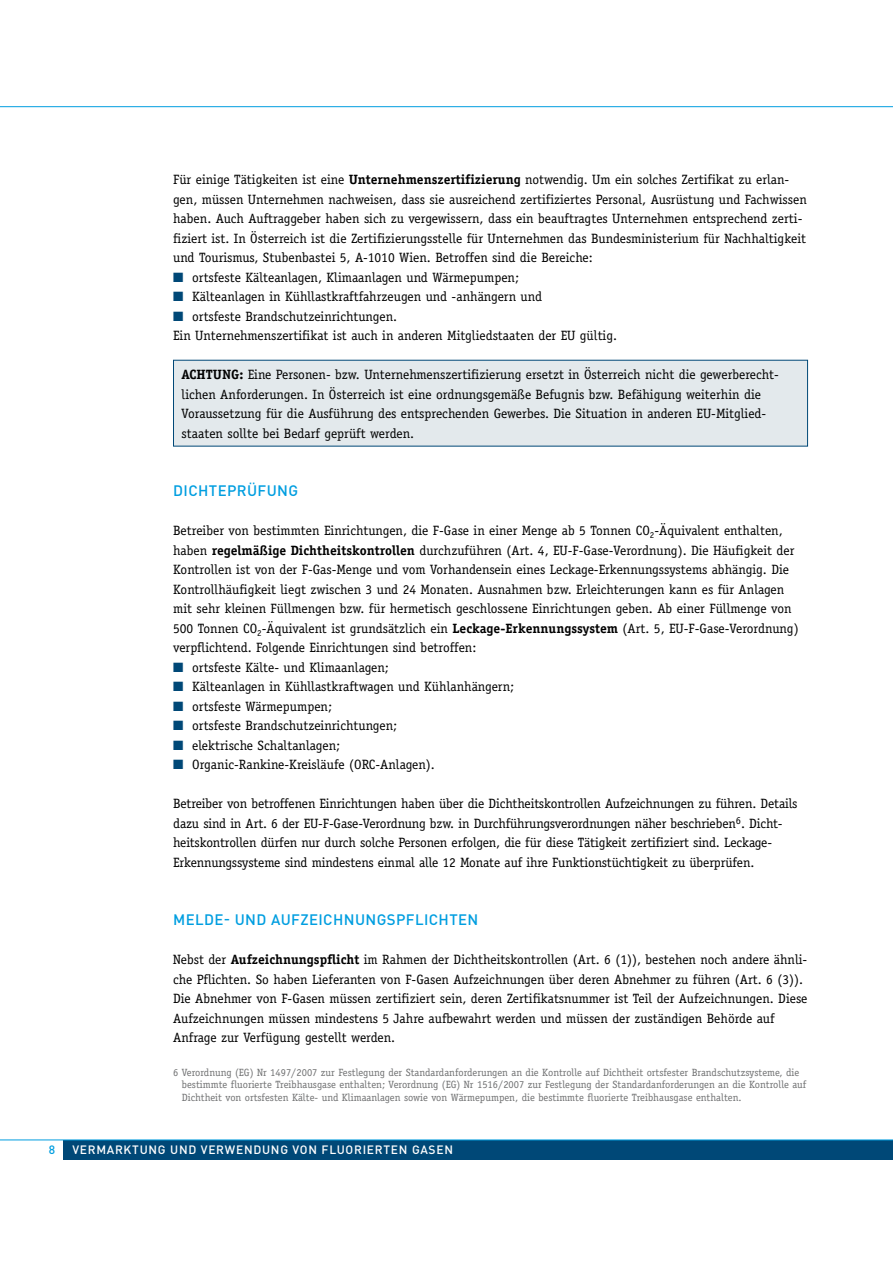
<style>
.page{position:relative;width:893px;height:1263px;background:#fff}
.page>*{position:absolute;margin:0;border:0;box-sizing:border-box;transform-origin:0 0}
.t1{font:500 15px "DIN Pro";letter-spacing:.025em;color:#009ee0}
.t2{font:13.5px/19.5px "Officina Serif";color:#000}
.t3{font:500 12px "DIN Pro";letter-spacing:.06em;color:#fff}
.t4{font:500 12px "DIN Pro";color:#009ee0}
.t5{font:10.5px/12.6px "Officina Serif";color:#707172}
.s1{font-weight:700}
.s2{color:#004877}
</style>
<div class="page">
<div style="left:173px;top:360px;width:635px;height:86px;background:#e3e9ec"></div>
<div style="left:64px;top:1140px;width:829px;height:20px;background:#004877"></div>
<hr style="left:0;top:1139px;width:893px;height:1px;background:#009ee0">
<hr style="left:0;top:106px;width:893px;height:1px;background:#009ee0">
<p class="t2" style="left:173px;top:170px;width:635px">Für einige Tätigkeiten ist eine <span class="s1">Unternehmenszertifizierung</span> notwendig. Um ein solches Zertifikat zu erlan&shy;gen, müssen Unternehmen nachweisen, dass sie ausreichend zertifiziertes Personal, Ausrüstung und Fachwissen haben. Auch Auftraggeber haben sich zu vergewissern, dass ein beauftragtes Unternehmen entsprechend zerti&shy;fiziert ist. In Österreich ist die Zertifizierungsstelle für Unternehmen das Bundesministerium für Nachhaltigkeit und Tourismus, Stubenbastei 5, A-1010 Wien. Betroffen sind die Bereiche:</p>
<p class="t2" style="left:173px;top:267px;width:347px"><span class="s2">■</span> ortsfeste Kälteanlagen, Klimaanlagen und Wärmepumpen;</p>
<p class="t2" style="left:173px;top:287px;width:370px"><span class="s2">■</span> Kälteanlagen in Kühllastkraftfahrzeugen und -anhängern und</p>
<p class="t2" style="left:173px;top:306px;width:445px"><span class="s2">■</span> ortsfeste Brandschutzeinrichtungen.<br>Ein Unternehmenszertifikat ist auch in anderen Mitgliedstaaten der EU gültig.</p>
<p class="t2" style="left:182px;top:365px;width:597px"><span class="s1">ACHTUNG:</span> Eine Personen- bzw. Unternehmenszertifizierung ersetzt in Österreich nicht die gewerberecht&shy;lichen Anforderungen. In Österreich ist eine ordnungsgemäße Befugnis bzw. Befähigung weiterhin die Voraussetzung für die Ausführung des entsprechenden Gewerbes. Die Situation in anderen EU-Mitglied&shy;staaten sollte bei Bedarf geprüft werden.</p>
<p class="t1" style="left:173px;top:481px;width:126px">DICHTEPRÜFUNG</p>
<p class="t2" style="left:173px;top:521px;width:627px">Betreiber von bestimmten Einrichtungen, die F-Gase in einer Menge ab 5 Tonnen CO<sub>2</sub>-Äquivalent enthalten, haben <span class="s1">regelmäßige Dichtheitskontrollen</span> durchzuführen (Art. 4, EU-F-Gase-Verordnung). Die Häufigkeit der Kontrollen ist von der F-Gas-Menge und vom Vorhandensein eines Leckage-Erkennungssystems abhängig. Die Kontrollhäufigkeit liegt zwischen 3 und 24 Monaten. Ausnahmen bzw. Erleichterungen kann es für Anlagen mit sehr kleinen Füllmengen bzw. für hermetisch geschlossene Einrichtungen geben. Ab einer Füllmenge von 500 Tonnen CO<sub>2</sub>-Äquivalent ist grundsätzlich ein <span class="s1">Leckage-Erkennungssystem</span> (Art. 5, EU-F-Gase-Verordnung) verpflichtend. Folgende Einrichtungen sind betroffen:</p>
<p class="t2" style="left:173px;top:657px;width:217px"><span class="s2">■</span> ortsfeste Kälte- und Klimaanlagen;</p>
<p class="t2" style="left:173px;top:677px;width:343px"><span class="s2">■</span> Kälteanlagen in Kühllastkraftwagen und Kühlanhängern;</p>
<p class="t2" style="left:173px;top:696px;width:160px"><span class="s2">■</span> ortsfeste Wärmepumpen;</p>
<p class="t2" style="left:173px;top:716px;width:226px"><span class="s2">■</span> ortsfeste Brandschutzeinrichtungen;</p>
<p class="t2" style="left:173px;top:735px;width:169px"><span class="s2">■</span> elektrische Schaltanlagen;</p>
<p class="t2" style="left:173px;top:755px;width:263px"><span class="s2">■</span> Organic-Rankine-Kreisläufe (ORC-Anlagen).</p>
<p class="t2" style="left:173px;top:794px;width:626px">Betreiber von betroffenen Einrichtungen haben über die Dichtheitskontrollen Aufzeichnungen zu führen. Details dazu sind in Art. 6 der EU-F-Gase-Verordnung bzw. in Durchführungsverordnungen näher beschrieben<sup>6</sup>. Dicht&shy;heitskontrollen dürfen nur durch solche Personen erfolgen, die für diese Tätigkeit zertifiziert sind. Leckage-Erkennungssysteme sind mindestens einmal alle 12 Monate auf ihre Funktionstüchtigkeit zu überprüfen.</p>
<p class="t4" style="left:49px;top:1141px;width:8px">8</p>
<p class="t1" style="left:173px;top:910px;width:307px">M ELDE- UND AUFZEICHNUNGSPFLICHTEN</p>
<p class="t2" style="left:173px;top:950px;width:636px">Nebst der <span class="s1">Aufzeichnungspflicht</span> im Rahmen der Dichtheitskontrollen (Art. 6 (1)), bestehen noch andere ähnli&shy;che Pflichten. So haben Lieferanten von F-Gasen Aufzeichnungen über deren Abnehmer zu führen (Art. 6 (3)).<br>Die Abnehmer von F-Gasen müssen zertifiziert sein, deren Zertifikatsnummer ist Teil der Aufzeichnungen. Diese Aufzeichnungen müssen mindestens 5 Jahre aufbewahrt werden und müssen der zuständigen Behörde auf Anfrage zur Verfügung gestellt werden.</p>
<p class="t5" style="left:182px;top:1066px;width:626px;text-indent:-9px">6 Verordnung (EG) Nr 1497/2007 zur Festlegung der Standardanforderungen an die Kontrolle auf Dichtheit ortsfester Brandschutzsysteme, die bestimmte fluorierte Treibhausgase enthalten; Verordnung (EG) Nr 1516/2007 zur Festlegung der Standardanforderungen an die Kontrolle auf<br>Dichtheit von ortsfesten Kälte- und Klimaanlagen sowie von Wärmepumpen, die bestimmte fluorierte Treibhausgase enthalten.</p>
<p class="t3" style="left:72px;top:1141px;width:382px">VERMARKTUNG UND VERWENDUNG VON FLUORIERTEN GASEN</p>
</div>
